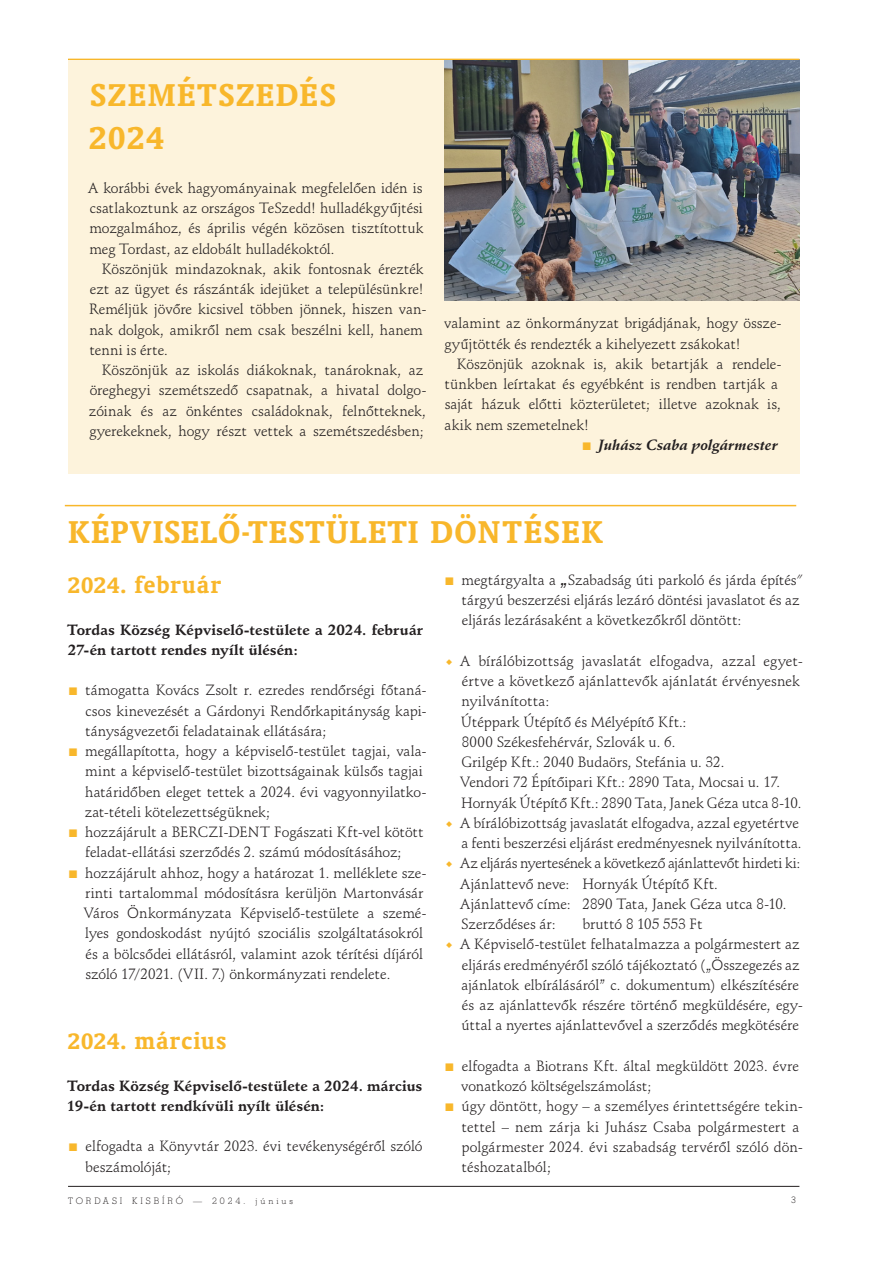
<style>
.page{position:relative;width:893px;height:1263px;background:#fff}
.page>*{position:absolute;margin:0;border:0;box-sizing:border-box;transform-origin:0 0}
.t1{font:700 36px/43.2px "Oranda PFL";letter-spacing:.05em;color:#f8b72b}
.t2{font:700 25.5px "Oranda PFL";letter-spacing:.035em;color:#f8b72b}
.t3{font:14.55px/20.2px "Schneidler PFL";color:#231f20}
.t4{font:700 14.55px/20.2px "Schneidler PFL";color:#231f20}
.t5{font:italic 700 14.55px "Schneidler PFL";color:#231f20}
.t6{font:9px "Stymie Lt PFL";letter-spacing:.315em;color:#231f20}
.s1{font-weight:700}
.s2{font-style:italic}
</style>
<div class="page">
<hr style="left:68px;top:1186px;width:731px;height:1px;background:#231f20">
<hr style="left:65px;top:505px;width:731px;height:1px;background:#f8b72b">
<hr style="left:68px;top:59px;width:731px;height:1px;background:#f8b72b">
<div style="left:68px;top:60px;width:731px;height:414px;background:#fdf3dc"></div>
<img style="left:444px;top:60px;width:355px;height:240px">
<h1 class="t1" style="left:89px;top:72px;width:248px">SZEMÉTSZEDÉS<br>2024</h1>
<p class="t3" style="left:88px;top:178px;width:337px;text-align:justify">A korábbi évek hagyományainak megfelelően idén is csatlakoztunk az országos TeSzedd! hulladékgyűjtési mozgalmához, és április végén közösen tisztítottuk meg Tordast, az eldobált hulladékoktól.</p>
<p class="t3" style="left:89px;top:259px;width:339px;text-indent:13px">Köszönjük mindazoknak, akik fontosnak érezték ezt az ügyet és rászánták idejüket a településünkre!<br>Reméljük jövőre kicsivel többen jönnek, hiszen van&shy;nak dolgok, amikről nem csak beszélni kell, hanem tenni is érte.</p>
<p class="t3" style="left:89px;top:360px;width:339px;text-indent:13px">Köszönjük az iskolás diákoknak, tanároknak, az öreghegyi szemétszedő csapatnak, a hivatal dolgo&shy;zóinak és az önkéntes családoknak, felnőtteknek, gyerekeknek, hogy részt vettek a szemétszedésben;</p>
<p class="t3" style="left:444px;top:313px;width:339px">valamint az önkormányzat brigádjának, hogy össze&shy;gyűjtötték és rendezték a kihelyezett zsákokat!</p>
<p class="t3" style="left:444px;top:354px;width:338px;text-indent:12px">Köszönjük azoknak is, akik betartják a rendele&shy;tünkben leírtakat és egyébként is rendben tartják a saját házuk előtti közterületet; illetve azoknak is, akik nem szemetelnek!</p>
<p class="t5" style="left:598px;top:436px;width:181px">Juhász Csaba polgármester</p>
<h1 class="t1" style="left:69px;top:510px;width:536px">KÉPVISELŐ-TESTÜLETI DÖNTÉSEK</h1>
<h2 class="t2" style="left:68px;top:570px;width:154px">2024. február</h2>
<p class="t4" style="left:67px;top:619px;width:357px">Tordas Község Képviselő-testülete a 2024. február<br>27-én tartott rendes nyílt ülésén:</p>
<p class="t3" style="left:84px;top:680px;width:344px">támogatta Kovács Zsolt r. ezredes rendőrségi főtaná&shy;csos kinevezését a Gárdonyi Rendőrkapitányság kapi&shy;tányságvezetői feladatainak ellátására;<br>megállapította, hogy a képviselő-testület tagjai, vala&shy;mint a képviselő-testület bizottságainak külsős tagjai határidőben eleget tettek a 2024. évi vagyonnyilatko&shy;zat-tételi kötelezettségüknek;<br>hozzájárult a BERCZI-DENT Fogászati Kft-vel kötött feladat-ellátási szerződés 2. számú módosításához; hozzájárult ahhoz, hogy a határozat 1. melléklete sze&shy;rinti tartalommal módosításra kerüljön Martonvásár Város Önkormányzata Képviselő-testülete a szemé&shy;lyes gondoskodást nyújtó szociális szolgáltatásokról és a bölcsődei ellátásról, valamint azok térítési díjáról szóló 17/2021. (VII. 7.) önkormányzati rendelete.</p>
<p class="t3" style="left:461px;top:570px;width:342px">megtárgyalta a <span class="s1">„</span>Szabadság úti parkoló és járda építés<span class="s2">” </span>tárgyú beszerzési eljárás lezáró döntési javaslatot és az eljárás lezárásaként a következőkről döntött:</p>
<p class="t3" style="left:460px;top:651px;width:344px">A bírálóbizottság javaslatát elfogadva, azzal egyet&shy;értve a következő ajánlattevők ajánlatát érvényesnek nyilvánította:<br>Útéppark Útépítő és Mélyépítő Kft.:<br>8000 Székesfehérvár, Szlovák u. 6.<br>Grilgép Kft.: 2040 Budaörs, Stefánia u. 32.<br>Vendori 72 Építőipari Kft.: 2890 Tata, Mocsai u. 17.<br>Hornyák Útépítő Kft.: 2890 Tata, Janek Géza utca 8-10.<br>A bírálóbizottság javaslatát elfogadva, azzal egyetértve a fenti beszerzési eljárást eredményesnek nyilvánította.<br>Az eljárás nyertesének a következő ajánlattevőt hirdeti ki:<br>Ajánlattevő neve: Hornyák Útépítő Kft.<br>Ajánlattevő címe: 2890 Tata, Janek Géza utca 8-10.<br>Szerződéses ár:</p>
<p class="t3" style="left:460px;top:914px;width:344px;text-indent:122px">bruttó 8 105 553 Ft<br>A Képviselő-testület felhatalmazza a polgármestert az eljárás eredményéről szóló tájékoztató („Összegezés az ajánlatok elbírálásáról” c. dokumentum) elkészítésére és az ajánlattevők részére történő megküldésére, egy&shy;úttal a nyertes ajánlattevővel a szerződés megkötésére</p>
<p class="t3" style="left:461px;top:1056px;width:343px">elfogadta a Biotrans Kft. által megküldött 2023. évre vonatkozó költségelszámolást;<br>úgy döntött, hogy – a személyes érintettségére tekin&shy;tettel – nem zárja ki Juhász Csaba polgármestert a polgármester 2024. évi szabadság tervéről szóló dön&shy;téshozatalból;</p>
<h2 class="t2" style="left:68px;top:1026px;width:160px">2024. március</h2>
<p class="t4" style="left:67px;top:1075px;width:357px">Tordas Község Képviselő-testülete a 2024. március<br>19-én tartott rendkívüli nyílt ülésén:</p>
<p class="t3" style="left:85px;top:1136px;width:339px">elfogadta a Könyvtár 2023. évi tevékenységéről szóló beszámolóját;</p>
<p class="t6" style="left:68px;top:1195px;width:226px">TORDASI KISBÍRÓ — 2024. június</p>
<p class="t6" style="left:791px;top:1195px;width:6px">3</p>
</div>
